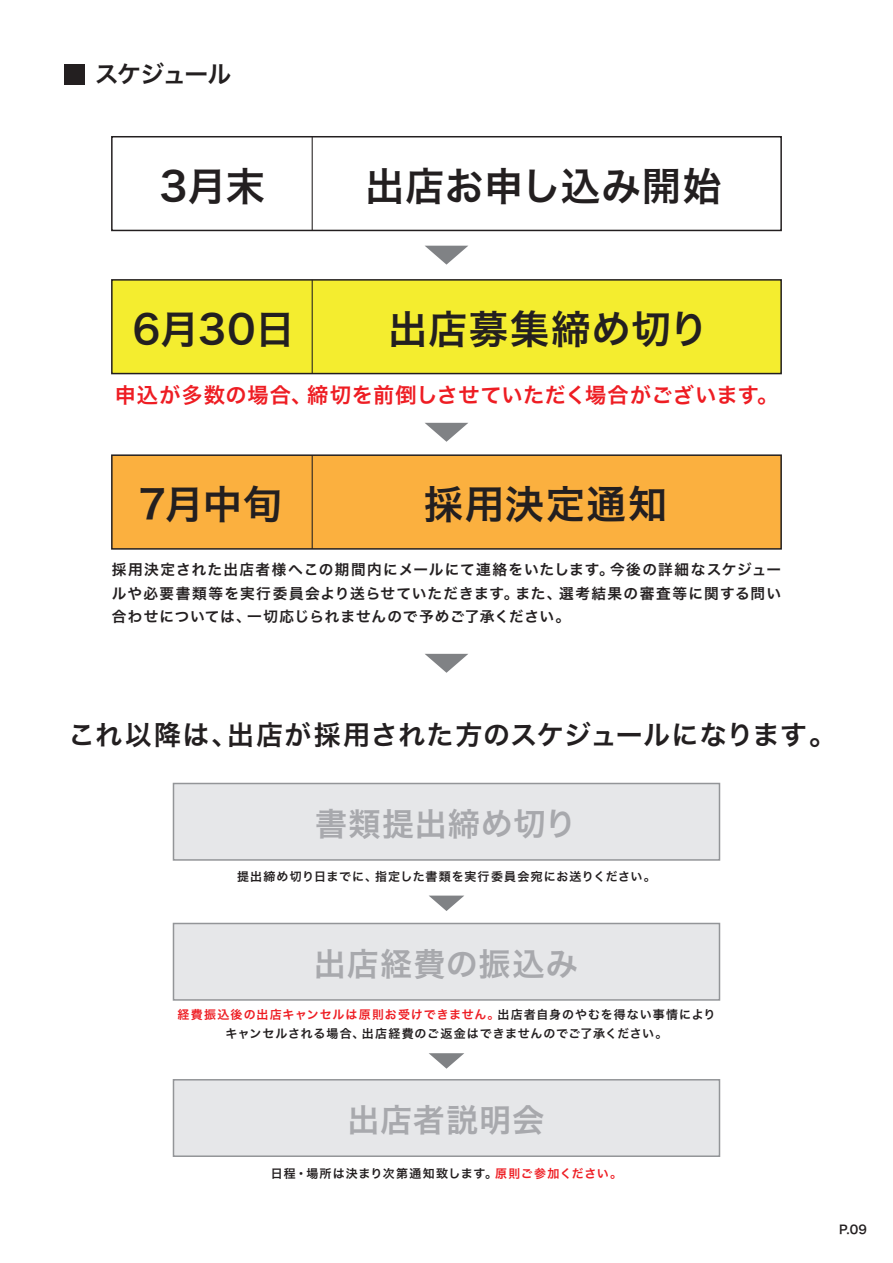
<style>
.page{position:relative;width:893px;height:1263px;background:#fff}
.page>*{position:absolute;margin:0;border:0;box-sizing:border-box;transform-origin:0 0}
.t1{font:39.3px "Hiragino Sans W6";letter-spacing:.02em;color:#231f20}
.t2{font:32.1px "Hiragino Sans W6";letter-spacing:.03em;color:#a8a9ad}
.t3{font:27px "Hiragino Sans W6";letter-spacing:.025em;color:#231f20}
.t4{font:23.85px "Hiragino Sans W6";letter-spacing:-.055em;color:#231f20}
.t5{font:21.15px "Hiragino Sans W6";letter-spacing:.03em;color:#ee1d23}
.t6{font:14.7px/23.5px "Hiragino Sans W6";letter-spacing:.06em;color:#231f20;text-align:justify}
.t7{font:12px/19.2px "Hiragino Sans W6";letter-spacing:.075em;color:#231f20;text-align:center}
.s1{color:#ee1d23}
</style>
<div class="page">
<div style="left:111px;top:279px;width:671px;height:95px;background:#f4ed2f;border:2px solid #231f20"></div>
<div style="left:111px;top:454px;width:671px;height:96px;background:#fbb03f;border:2px solid #231f20"></div>
<hr style="left:312px;top:137px;width:1px;height:93px;background:#221f1f">
<div style="left:111px;top:136px;width:671px;height:95px;border:2px solid #231f20"></div>
<hr style="left:312px;top:280px;width:1px;height:94px;background:#221f1f">
<hr style="left:312px;top:455px;width:1px;height:94px;background:#221f1f">
<div style="left:64px;top:64px;width:21px;height:21px;background:#231f20"></div>
<svg style="left:425px;top:246px;width:43px;height:19px"></svg>
<svg style="left:425px;top:423px;width:43px;height:19px"></svg>
<div style="left:173px;top:923px;width:547px;height:78px;background:#e6e7e9;border:2px solid #939598"></div>
<div style="left:173px;top:1079px;width:547px;height:78px;background:#e6e7e9;border:2px solid #939598"></div>
<div style="left:173px;top:783px;width:547px;height:78px;background:#e6e7e9;border:2px solid #939598"></div>
<svg style="left:429px;top:895px;width:35px;height:16px"></svg>
<svg style="left:429px;top:1053px;width:35px;height:16px"></svg>
<svg style="left:425px;top:654px;width:43px;height:19px"></svg>
<h3 class="t4" style="left:95px;top:53px;width:138px">スケジュール</h3>
<h1 class="t1" style="left:160px;top:150px;width:107px">3月末</h1>
<h1 class="t1" style="left:365px;top:150px;width:358px">出店お申し込み開始</h1>
<h1 class="t1" style="left:133px;top:293px;width:164px">6月30日</h1>
<h1 class="t1" style="left:388px;top:293px;width:322px">出店募集締め切り</h1>
<h3 class="t5" style="left:115px;top:376px;width:665px">申込が多数の場合、締切を前倒しさせていただく場合がございます。</h3>
<h1 class="t1" style="left:138px;top:469px;width:145px">7月中旬</h1>
<h1 class="t1" style="left:424px;top:469px;width:245px">採用決定通知</h1>
<p class="t6" style="left:112px;top:557px;width:671px">採用決定された出店者様へこの期間内にメールにて連絡をいたします。今後の詳細なスケジュールや必要書類等を実行委員会より送らせていただきます。また、選考結果の審査等に関する問い合わせについては、一切応じられませんので予めご了承ください。</p>
<h3 class="t3" style="left:68px;top:710px;width:770px">これ以降は、出店が採用された方のスケジュールになります。</h3>
<h2 class="t2" style="left:315px;top:794px;width:263px">書類提出締め切り</h2>
<p class="t7" style="left:237px;top:866px;width:420px">提出締め切り日までに、指定した書類を実行委員会宛にお送りください。</p>
<h2 class="t2" style="left:314px;top:934px;width:265px">出店経費の振込み</h2>
<p class="t7" style="left:177px;top:1004px;width:540px"><span class="s1">経費振込後の出店キャンセルは原則お受けできません。</span>出店者自身のやむを得ない事情によりキャンセルされる場合、出店経費のご返金はできませんのでご了承ください。</p>
<h2 class="t2" style="left:347px;top:1091px;width:198px">出店者説明会</h2>
<p class="t7" style="left:271px;top:1163px;width:353px">日程・場所は決まり次第通知致します。<span class="s1">原則ご参加ください。</span></p>
<p class="t7" style="left:839px;top:1219px;width:29px">P.09</p>
</div>
